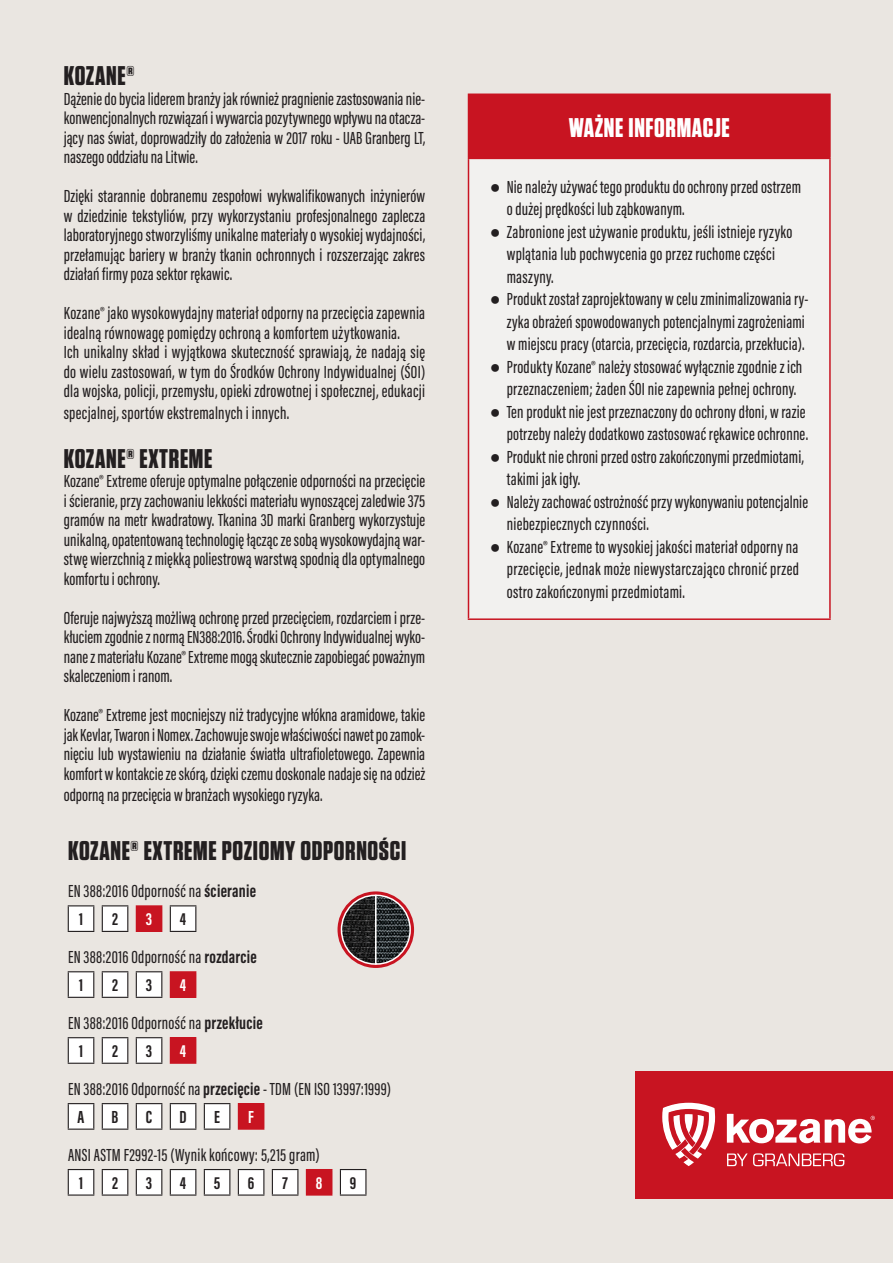
<style>
.page{position:relative;width:893px;height:1263px;background:#eae6e1}
.page>*{position:absolute;margin:0;border:0;box-sizing:border-box;transform-origin:0 0}
.t1{font:700 27px "Tungsten";letter-spacing:.025em;color:#231f20}
.t2{font:700 27px "Tungsten";letter-spacing:.025em;color:#fff}
.t3{font:500 18px/19.5px "Acumin Pro Extra Cond";letter-spacing:.015em;color:#231f20}
.t4{font:700 18px "Acumin Pro Extra Cond";color:#231f20}
.t5{font:700 18px "Acumin Pro Extra Cond";color:#fff}
.s1{font-weight:700}
.s2{font-weight:700;color:#fff}
.s3{font-family:"Arial";font-weight:400}
</style>
<div class="page">
<svg style="left:68px;top:905px;width:128px;height:27px"></svg>
<svg style="left:68px;top:971px;width:94px;height:27px;background:#dfdddd"></svg>
<svg style="left:170px;top:971px;width:26px;height:27px"></svg>
<svg style="left:68px;top:1037px;width:94px;height:27px;background:#dfdddd"></svg>
<svg style="left:170px;top:1037px;width:26px;height:27px"></svg>
<hr style="left:68px;top:1128px;width:26px;height:2px;background:#231f20">
<hr style="left:102px;top:1128px;width:26px;height:2px;background:#231f20">
<hr style="left:136px;top:1128px;width:26px;height:2px;background:#231f20">
<hr style="left:170px;top:1128px;width:26px;height:2px;background:#231f20">
<svg style="left:68px;top:1103px;width:162px;height:26px;background:#e3e2e1"></svg>
<hr style="left:204px;top:1128px;width:26px;height:2px;background:#231f20">
<svg style="left:238px;top:1103px;width:26px;height:25px"></svg>
<hr style="left:238px;top:1128px;width:26px;height:2px;background:#c81421">
<svg style="left:68px;top:1169px;width:298px;height:26px"></svg>
<div style="left:468px;top:94px;width:362px;height:64px;background:#c81421"></div>
<div style="left:468px;top:158px;width:362px;height:461px;background:#f2f1ef"></div>
<hr style="left:468px;top:159px;width:1px;height:459px;background:#c81421">
<hr style="left:829px;top:159px;width:2px;height:459px;background:#c81421">
<hr style="left:468px;top:618px;width:363px;height:2px;background:#c81421">
<hr style="left:468px;top:94px;width:363px;height:1px;background:#c81421">
<hr style="left:829px;top:95px;width:2px;height:63px;background:#c81421">
<hr style="left:468px;top:158px;width:363px;height:1px;background:#c81421">
<svg style="left:337px;top:891px;width:77px;height:77px"></svg>
<svg style="left:340px;top:894px;width:72px;height:71px;background:#655455"></svg>
<div style="left:636px;top:1071px;width:257px;height:128px;background:#c81421"></div>
<svg style="left:727px;top:1114px;width:148px;height:29px"></svg>
<svg style="left:662px;top:1103px;width:53px;height:63px"></svg>
<svg style="left:727px;top:1153px;width:117px;height:13px"></svg>
<h1 class="t1" style="left:64px;top:62px;width:72px">KOZANE®</h1>
<p class="t3" style="left:64px;top:89px;width:363px;text-align:justify">Dążenie do bycia liderem branży jak również pragnienie zastosowania nie&shy;konwencjonalnych rozwiązań i wywarcia pozytywnego wpływu na otacza&shy;jący nas świat, doprowadziły do założenia w 2017 roku - UAB Granberg LT, naszego oddziału na Litwie.</p>
<p class="t3" style="left:64px;top:187px;width:363px;text-align:justify">Dzięki starannie dobranemu zespołowi wykwalifikowanych inżynierów w dziedzinie tekstyliów, przy wykorzystaniu profesjonalnego zaplecza laboratoryjnego stworzyliśmy unikalne materiały o wysokiej wydajności, przełamując bariery w branży tkanin ochronnych i rozszerzając zakres działań firmy poza sektor rękawic.</p>
<p class="t3" style="left:64px;top:304px;width:363px">Kozane® jako wysokowydajny materiał odporny na przecięcia zapewnia idealną równowagę pomiędzy ochroną a komfortem użytkowania.<br>Ich unikalny skład i wyjątkowa skuteczność sprawiają, że nadają się do wielu zastosowań, w tym do Środków Ochrony Indywidualnej (ŚOI) dla wojska, policji, przemysłu, opieki zdrowotnej i społecznej, edukacji</p>
<p class="t3" style="left:64px;top:403px;width:227px">specjalnej, sportów ekstremalnych i innych.</p>
<h1 class="t1" style="left:64px;top:444px;width:150px">KOZANE® EXTREME</h1>
<p class="t3" style="left:64px;top:471px;width:363px;text-align:justify">Kozane® Extreme oferuje optymalne połączenie odporności na przecięcie i ścieranie, przy zachowaniu lekkości materiału wynoszącej zaledwie 375 gramów na metr kwadratowy. Tkanina 3D marki Granberg wykorzystuje unikalną, opatentowaną technologię łącząc ze sobą wysokowydajną war&shy;stwę wierzchnią z miękką poliestrową warstwą spodnią dla optymalnego komfortu i ochrony.</p>
<p class="t3" style="left:64px;top:608px;width:363px;text-align:justify">Oferuje najwyższą możliwą ochronę przed przecięciem, rozdarciem i prze&shy;kłuciem zgodnie z normą EN388:2016. Środki Ochrony Indywidualnej wyko&shy;nane z materiału Kozane® Extreme mogą skutecznie zapobiegać poważnym skaleczeniom i ranom.</p>
<p class="t3" style="left:64px;top:705px;width:363px;text-align:justify">Kozane® Extreme jest mocniejszy niż tradycyjne włókna aramidowe, takie jak Kevlar, Twaron i Nomex. Zachowuje swoje właściwości nawet po zamok&shy;nięciu lub wystawieniu na działanie światła ultrafioletowego. Zapewnia komfort w kontakcie ze skórą, dzięki czemu doskonale nadaje się na odzież odporną na przecięcia w branżach wysokiego ryzyka.</p>
<h1 class="t1" style="left:68px;top:836px;width:340px">KOZANE® EXTREME POZIOMY ODPORNOŚCI</h1>
<p class="t3" style="left:79px;top:877px;width:179px;line-height:27.9px;text-indent:-11px">EN 388:2016 Odporność na <span class="s1">ścieranie<br>1</span></p>
<p class="t4" style="left:112px;top:908px;width:7px">2</p>
<p class="t5" style="left:146px;top:908px;width:8px">3</p>
<p class="t3" style="left:68px;top:900px;width:190px;line-height:38.1px;text-indent:112px"><span class="s1">4<br></span>EN 388:2016 Odporność na <span class="s1">rozdarcie</span></p>
<p class="t4" style="left:79px;top:974px;width:6px">1</p>
<p class="t4" style="left:112px;top:974px;width:7px">2</p>
<p class="t4" style="left:146px;top:974px;width:8px">3</p>
<p class="t3" style="left:68px;top:966px;width:196px;line-height:38.1px;text-indent:112px"><span class="s2">4<br></span>EN 388:2016 Odporność na <span class="s1">przekłucie</span></p>
<p class="t4" style="left:79px;top:1040px;width:6px">1</p>
<p class="t4" style="left:112px;top:1040px;width:7px">2</p>
<p class="t4" style="left:146px;top:1040px;width:8px">3</p>
<p class="t3" style="left:68px;top:1032px;width:325px;line-height:38.1px;text-indent:112px"><span class="s2">4<br></span>EN 388:2016 Odporność na <span class="s1">przecięcie</span> - TDM (EN ISO 13997:1999)</p>
<p class="t4" style="left:78px;top:1106px;width:8px">A</p>
<p class="t4" style="left:112px;top:1106px;width:8px">B</p>
<p class="t4" style="left:146px;top:1106px;width:8px">C</p>
<p class="t4" style="left:180px;top:1106px;width:9px">D</p>
<p class="t4" style="left:214px;top:1106px;width:7px">E</p>
<p class="t5" style="left:248px;top:1106px;width:7px">F</p>
<p class="t3" style="left:68px;top:1145px;width:253px">ANSI ASTM F2992-15 (Wynik końcowy: 5,215 gram)</p>
<p class="t4" style="left:79px;top:1172px;width:6px">1</p>
<p class="t4" style="left:112px;top:1172px;width:7px">2</p>
<p class="t4" style="left:146px;top:1172px;width:8px">3</p>
<p class="t4" style="left:180px;top:1172px;width:8px">4</p>
<p class="t4" style="left:214px;top:1172px;width:8px">5</p>
<p class="t4" style="left:248px;top:1172px;width:8px">6</p>
<p class="t4" style="left:282px;top:1172px;width:7px">7</p>
<p class="t5" style="left:316px;top:1172px;width:8px">8</p>
<p class="t4" style="left:350px;top:1172px;width:8px">9</p>
<h1 class="t2" style="left:569px;top:113px;width:163px">WAŻNE INFORMACJE</h1>
<p class="t3" style="left:507px;top:176px;width:296px;line-height:22.5px;text-indent:-17px"><span class="s3">●</span> Nie należy używać tego produktu do ochrony przed ostrzem o dużej prędkości lub ząbkowanym.</p>
<p class="t3" style="left:507px;top:221px;width:287px;line-height:22.5px;text-indent:-17px"><span class="s3">●</span> Zabronione jest używanie produktu, jeśli istnieje ryzyko wplątania lub pochwycenia go przez ruchome części maszyny.</p>
<p class="t3" style="left:507px;top:288px;width:303px;line-height:22.5px;text-indent:-17px"><span class="s3">●</span> Produkt został zaprojektowany w celu zminimalizowania ry&shy;zyka obrażeń spowodowanych potencjalnymi zagrożeniami w miejscu pracy (otarcia, przecięcia, rozdarcia, przekłucia).</p>
<p class="t3" style="left:507px;top:356px;width:297px;line-height:22.5px;text-indent:-17px"><span class="s3">●</span> Produkty Kozane® należy stosować wyłącznie zgodnie z ich przeznaczeniem; żaden ŚOI nie zapewnia pełnej ochrony.</p>
<p class="t3" style="left:490px;top:401px;width:320px;line-height:22.5px;text-align:right"><span class="s3">●</span> Ten produkt nie jest przeznaczony do ochrony dłoni, w razie potrzeby należy dodatkowo zastosować rękawice ochronne.</p>
<p class="t3" style="left:507px;top:446px;width:299px;line-height:22.5px;text-indent:-17px"><span class="s3">●</span> Produkt nie chroni przed ostro zakończonymi przedmiotami, takimi jak igły.</p>
<p class="t3" style="left:507px;top:491px;width:303px;line-height:22.5px;text-indent:-17px"><span class="s3">●</span> Należy zachować ostrożność przy wykonywaniu potencjalnie niebezpiecznych czynności.</p>
<p class="t3" style="left:507px;top:536px;width:294px;line-height:22.5px;text-align:justify;text-indent:-17px"><span class="s3">●</span> Kozane® Extreme to wysokiej jakości materiał odporny na przecięcie, jednak może niewystarczająco chronić przed ostro zakończonymi przedmiotami.</p>
</div>
